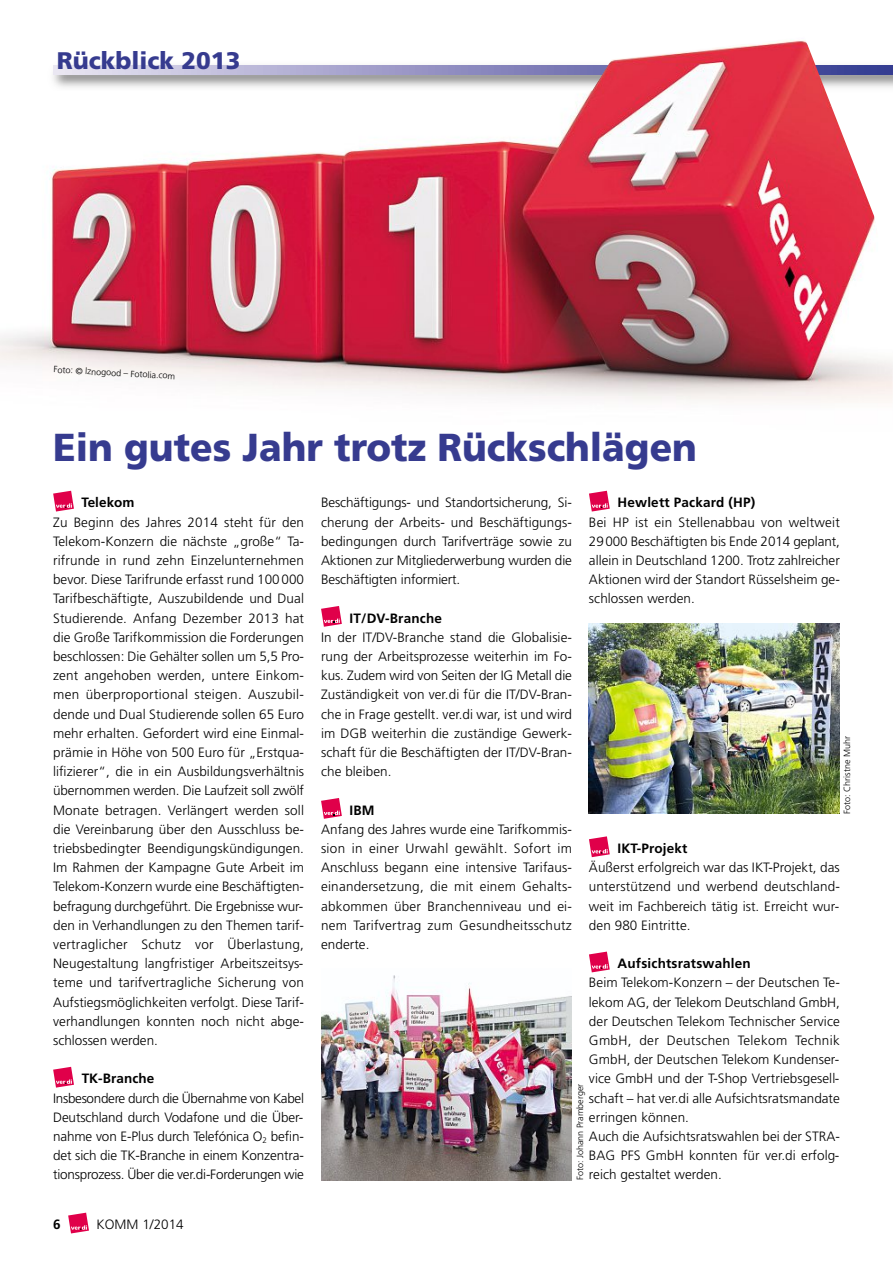
<style>
.page{position:relative;width:893px;height:1263px;background:#fff}
.page>*{position:absolute;margin:0;border:0;box-sizing:border-box;transform-origin:0 0}
.t1{font:900 39px "Frutiger";color:#363b8f;scale:.95 1}
.t2{font:900 24px "Frutiger";color:#363b8f}
.t3{font:300 13.5px/19.2px "Frutiger";letter-spacing:.005em;color:#000;text-align:justify}
.t4{font:700 13.5px "Frutiger";letter-spacing:.015em;color:#000}
.t5{font:300 9px "Frutiger";color:#000}
</style>
<div class="page">
<svg style="left:53px;top:491px;width:21px;height:20px"></svg>
<svg style="left:53px;top:1067px;width:21px;height:20px"></svg>
<svg style="left:321px;top:606px;width:21px;height:21px"></svg>
<svg style="left:321px;top:798px;width:21px;height:21px"></svg>
<svg style="left:589px;top:491px;width:21px;height:20px"></svg>
<svg style="left:589px;top:836px;width:21px;height:21px"></svg>
<svg style="left:589px;top:951px;width:21px;height:21px"></svg>
<svg style="left:68px;top:1213px;width:21px;height:20px"></svg>
<img style="left:321px;top:975px;width:251px;height:205px">
<img style="left:589px;top:623px;width:250px;height:191px">
<img style="left:0;top:40px;width:893px;height:363px">
<h2 class="t2" style="left:57px;top:52px;width:185px">Rückblick 2013</h2>
<p class="t5" style="left:54px;top:366px;width:123px;rotate:3deg">Foto: © lznogood – Fotolia.com</p>
<h1 class="t1" style="left:53px;top:433px;width:679px">Ein gutes Jahr trotz Rückschlägen</h1>
<p class="t4" style="left:82px;top:498px;width:54px">Telekom</p>
<p class="t3" style="left:53px;top:513px;width:252px">Zu Beginn des Jahres 2014 steht für den Telekom-Konzern die nächste „große“ Ta&shy;rifrunde in rund zehn Einzelunternehmen bevor. Diese Tarifrunde erfasst rund 100000<br>Tarifbeschäftigte, Auszubildende und Dual Studierende. Anfang Dezember 2013 hat die Große Tarifkommission die Forderungen beschlossen: Die Gehälter sollen um 5,5 Pro&shy;zent angehoben werden, untere Einkom&shy;men überproportional steigen. Auszubil&shy;dende und Dual Studierende sollen 65 Euro mehr erhalten. Gefordert wird eine Einmal&shy;prämie in Höhe von 500 Euro für „Erstqua&shy;lifizierer“, die in ein Ausbildungsverhältnis übernommen werden. Die Laufzeit soll zwölf Monate betragen. Verlängert werden soll die Vereinbarung über den Ausschluss be&shy;triebsbedingter Beendigungskündigungen.<br>Im Rahmen der Kampagne Gute Arbeit im Telekom-Konzern wurde eine Beschäftigten&shy;befragung durchgeführt. Die Ergebnisse wur&shy;den in Verhandlungen zu den Themen tarif&shy;vertraglicher Schutz vor Überlastung, Neugestaltung langfristiger Arbeitszeitsys&shy;teme und tarifvertragliche Sicherung von Aufstiegsmöglichkeiten verfolgt. Diese Tarif&shy;verhandlungen konnten noch nicht abge&shy;schlossen werden.</p>
<p class="t4" style="left:82px;top:1074px;width:74px">TK-Branche</p>
<p class="t3" style="left:53px;top:1089px;width:252px">Insbesondere durch die Übernahme von Kabel Deutschland durch Vodafone und die Über&shy;nahme von E-Plus durch Telefónica O<sub>2</sub> befin&shy;det sich die TK-Branche in einem Konzentra&shy;tionsprozess. Über die ver.di-Forderungen wie</p>
<p class="t4" style="left:53px;top:1220px;width:9px">6</p>
<p class="t3" style="left:97px;top:1216px;width:89px">KOMM 1/2014</p>
<p class="t3" style="left:321px;top:494px;width:252px">Beschäftigungs- und Standortsicherung, Si&shy;cherung der Arbeits- und Beschäftigungs&shy;bedingungen durch Tarifverträge sowie zu Aktionen zur Mitgliederwerbung wurden die Beschäftigten informiert.</p>
<p class="t4" style="left:350px;top:613px;width:94px">IT/DV-Branche</p>
<p class="t3" style="left:321px;top:628px;width:252px">In der IT/DV-Branche stand die Globalisie&shy;rung der Arbeitsprozesse weiterhin im Fo&shy;kus. Zudem wird von Seiten der IG Metall die Zuständigkeit von ver.di für die IT/DV-Bran&shy;che in Frage gestellt. ver.di war, ist und wird im DGB weiterhin die zuständige Gewerk&shy;schaft für die Beschäftigten der IT/DV-Bran&shy;che bleiben.</p>
<p class="t4" style="left:350px;top:805px;width:27px">IBM</p>
<p class="t3" style="left:321px;top:820px;width:252px">Anfang des Jahres wurde eine Tarifkommis&shy;sion in einer Urwahl gewählt. Sofort im Anschluss begann eine intensive Tarifaus&shy;einandersetzung, die mit einem Gehalts&shy;abkommen über Branchenniveau und ei&shy;nem Tarifvertrag zum Gesundheitsschutz enderte.</p>
<p class="t4" style="left:617px;top:498px;width:139px">Hewlett Packard (HP)</p>
<p class="t3" style="left:589px;top:513px;width:252px">Bei HP ist ein Stellenabbau von weltweit 29000 Beschäftigten bis Ende 2014 geplant, allein in Deutschland 1200. Trotz zahlreicher Aktionen wird der Standort Rüsselsheim ge&shy;schlossen werden.</p>
<p class="t5" style="left:844px;top:814px;width:79px;rotate:-90deg">Foto: Christne Muhr</p>
<p class="t4" style="left:617px;top:843px;width:71px">IKT-Projekt</p>
<p class="t3" style="left:589px;top:859px;width:252px">Äußerst erfolgreich war das IKT-Projekt, das unterstützend und werbend deutschland&shy;weit im Fachbereich tätig ist. Erreicht wur&shy;den 980 Eintritte.</p>
<p class="t4" style="left:617px;top:959px;width:135px">Aufsichtsratswahlen</p>
<p class="t3" style="left:589px;top:974px;width:252px;text-align:left">Beim Telekom-Konzern – der Deutschen Te&shy;lekom AG, der Telekom Deutschland GmbH, der Deutschen Telekom Technischer Service GmbH, der Deutschen Telekom Technik GmbH, der Deutschen Telekom Kundenser&shy;vice GmbH und der T-Shop Vertriebsgesell&shy;schaft – hat ver.di alle Aufsichtsratsmandate erringen können.<br>Auch die Aufsichtsratswahlen bei der STRA-BAG PFS GmbH konnten für ver.di erfolg&shy;reich gestaltet werden.</p>
<p class="t5" style="left:577px;top:1180px;width:98px;rotate:-90deg">Foto: Johann Pramberger</p>
</div>
